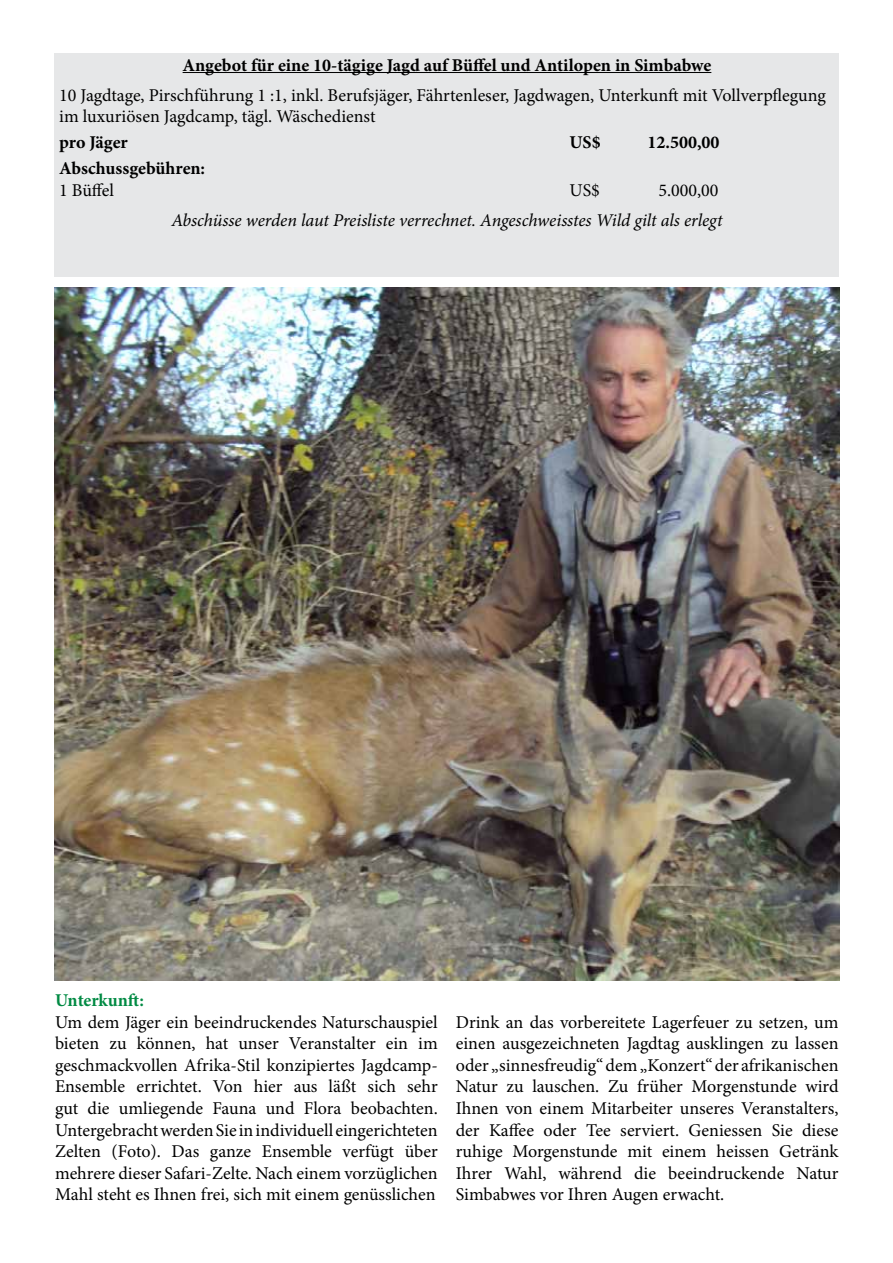
<style>
.page{position:relative;width:893px;height:1263px;background:#fff}
.page>*{position:absolute;margin:0;border:0;box-sizing:border-box;transform-origin:0 0}
.t1{font:18px/21.6px "Minion Pro";color:#000;text-align:justify}
.t2{font:700 18px "Minion Pro";color:#000}
.t3{font:italic 18px "Minion Pro";letter-spacing:-.005em;color:#000}
.t4{font:700 18px "Minion Pro";letter-spacing:-.005em;color:#008a43}
</style>
<div class="page">
<img style="left:54px;top:287px;width:785px;height:694px">
<div style="left:55px;top:53px;width:784px;height:223px;background:#e6e7e8"></div>
<hr style="left:183px;top:72px;width:528px;height:1px;background:#000">
<p class="t2" style="left:183px;top:52px;width:530px">Angebot für eine 10-tägige Jagd auf Büffel und Antilopen in Simbabwe</p>
<p class="t1" style="left:59px;top:84px;width:768px">10 Jagdtage, Pirschführung 1 :1, inkl. Berufsjäger, Fährtenleser, Jagdwagen, Unterkunft mit Vollverpflegung im luxuriösen Jagdcamp, tägl. Wäschedienst</p>
<p class="t2" style="left:59px;top:130px;width:70px">pro Jäger</p>
<p class="t2" style="left:569px;top:130px;width:33px">US$</p>
<p class="t2" style="left:647px;top:130px;width:74px">12.500,00</p>
<p class="t2" style="left:59px;top:156px;width:147px">Abschussgebühren:</p>
<p class="t1" style="left:59px;top:179px;width:56px">1 Büffel</p>
<p class="t1" style="left:569px;top:179px;width:32px">US$</p>
<p class="t1" style="left:658px;top:179px;width:62px">5.000,00</p>
<p class="t3" style="left:171px;top:208px;width:553px">Abschüsse werden laut Preisliste verrechnet. Angeschweisstes Wild gilt als erlegt</p>
<p class="t4" style="left:55px;top:987px;width:90px">Unterkunft:</p>
<p class="t1" style="left:55px;top:1011px;width:384px">Um dem Jäger ein beeindruckendes Naturschauspiel bieten zu können, hat unser Veranstalter ein im geschmackvollen Afrika-Stil konzipiertes Jagdcamp-Ensemble errichtet. Von hier aus läßt sich sehr gut die umliegende Fauna und Flora beobachten.<br>Untergebracht werden Sie in individuell eingerichteten Zelten (Foto). Das ganze Ensemble verfügt über mehrere dieser Safari-Zelte. Nach einem vorzüglichen Mahl steht es Ihnen frei, sich mit einem genüsslichen</p>
<p class="t1" style="left:456px;top:1011px;width:384px">Drink an das vorbereitete Lagerfeuer zu setzen, um einen ausgezeichneten Jagdtag ausklingen zu lassen oder „sinnesfreudig“ dem „Konzert“ der afrikanischen Natur zu lauschen. Zu früher Morgenstunde wird Ihnen von einem Mitarbeiter unseres Veranstalters, der Kaffee oder Tee serviert. Geniessen Sie diese ruhige Morgenstunde mit einem heissen Getränk Ihrer Wahl, während die beeindruckende Natur Simbabwes vor Ihren Augen erwacht.</p>
</div>
